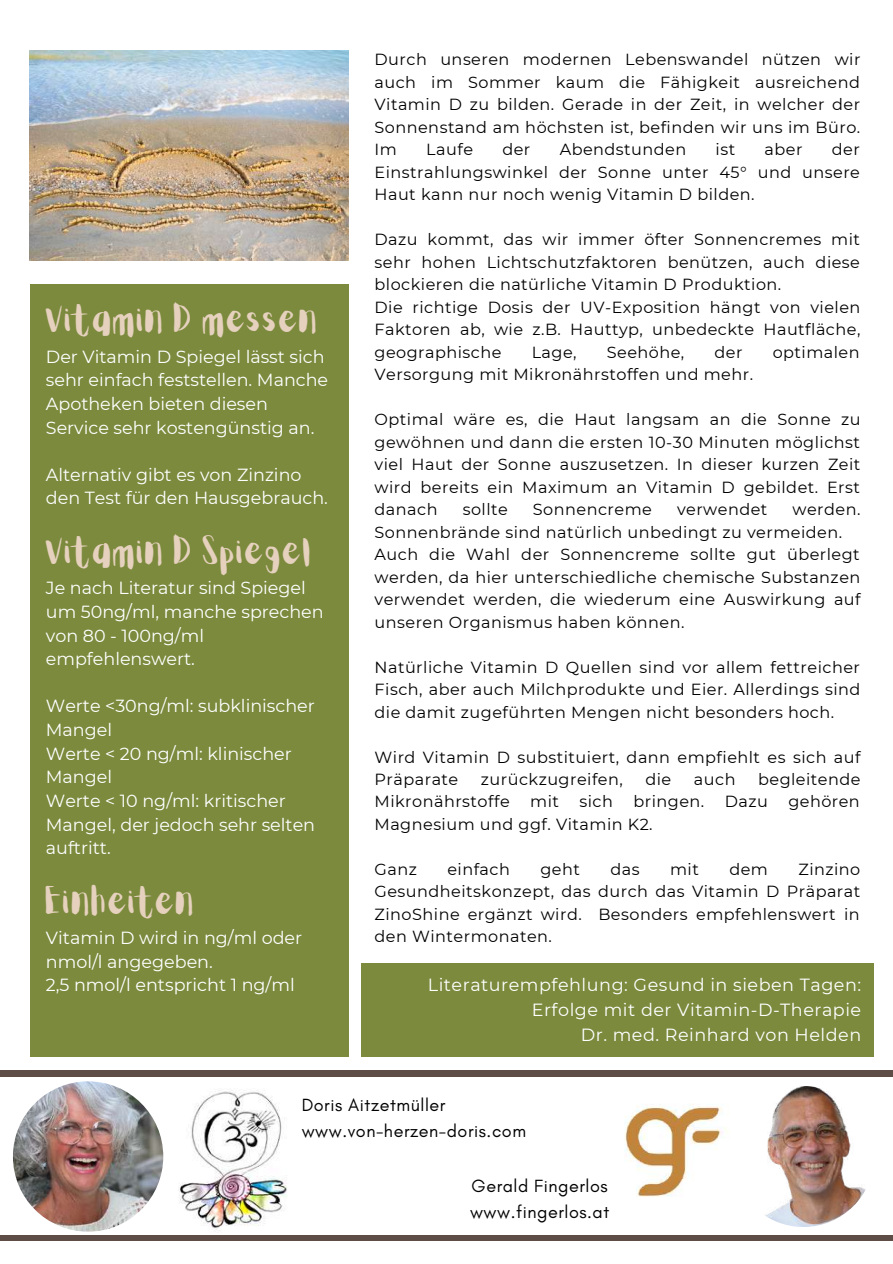
<style>
.page{position:relative;width:893px;height:1264px;background:#fff}
.page>*{position:absolute;margin:0;border:0;box-sizing:border-box;transform-origin:0 0}
.t1{font:31.05px "Aloja Extended";color:#e5d1bd}
.t2{font:18px/25.8px "Glacial Indifference";letter-spacing:.03em;color:#000}
.t3{font:17.55px/23.5px "Montserrat";color:#fff}
.t4{font:17.55px/24.8px "Montserrat";letter-spacing:.03em;color:#fff;text-align:right}
.t5{font:16.05px/22.5px "Montserrat";letter-spacing:.03em;color:#000;text-align:justify}
</style>
<div class="page">
<div style="left:0;top:1235px;width:892px;height:5px;background:#5d4d46"></div>
<div style="left:30px;top:284px;width:318px;height:773px;background:#7b8a3d"></div>
<img style="left:13px;top:1081px;width:150px;height:150px;border-radius:50%">
<img style="left:179px;top:1090px;width:108px;height:141px">
<img style="left:590px;top:1076px;width:164px;height:121px">
<div style="left:0;top:1070px;width:892px;height:6px;background:#5d4d46"></div>
<img style="left:732px;top:1085px;width:141px;height:141px;border-radius:50%">
<div style="left:361px;top:963px;width:512px;height:94px;background:#7b8a3d"></div>
<img style="left:30px;top:50px;width:318px;height:211px">
<h1 class="t1" style="left:46px;top:306px;width:274px">Vitamin D messen</h1>
<p class="t3" style="left:46px;top:344px;width:284px">Der Vitamin D Spiegel lässt sich sehr einfach feststellen. Manche<br>Apotheken bieten diesen<br>Service sehr kostengünstig an.</p>
<p class="t3" style="left:46px;top:462px;width:283px">Alternativ gibt es von Zinzino den Test für den Hausgebrauch.</p>
<h1 class="t1" style="left:46px;top:538px;width:268px">Vitamin D Spiegel</h1>
<p class="t3" style="left:46px;top:576px;width:279px">Je nach Literatur sind Spiegel um 50ng/ml, manche sprechen von 80 - 100ng/ml empfehlenswert.</p>
<p class="t3" style="left:46px;top:694px;width:271px">Werte &lt;30ng/ml: subklinischer<br>Mangel<br>Werte &lt; 20 ng/ml: klinischer<br>Mangel<br>Werte &lt; 10 ng/ml: kritischer<br>Mangel, der jedoch sehr selten auftritt.</p>
<h1 class="t1" style="left:46px;top:887px;width:151px">Einheiten</h1>
<p class="t3" style="left:46px;top:926px;width:258px">Vitamin D wird in ng/ml oder nmol/l angegeben.<br>2,5 nmol/l entspricht 1 ng/ml</p>
<p class="t5" style="left:374px;top:48px;width:487px">Durch unseren modernen Lebenswandel nützen wir auch im Sommer kaum die Fähigkeit ausreichend Vitamin D zu bilden. Gerade in der Zeit, in welcher der Sonnenstand am höchsten ist, befinden wir uns im Büro.<br>Im</p>
<p class="t5" style="left:426px;top:138px;width:48px">Laufe</p>
<p class="t5" style="left:502px;top:138px;width:29px">der</p>
<p class="t5" style="left:559px;top:138px;width:128px">Abendstunden</p>
<p class="t5" style="left:715px;top:138px;width:21px">ist</p>
<p class="t5" style="left:764px;top:138px;width:39px">aber</p>
<p class="t5" style="left:374px;top:138px;width:487px;text-indent:457px">der Einstrahlungswinkel der Sonne unter 45° und unsere Haut kann nur noch wenig Vitamin D bilden.</p>
<p class="t5" style="left:374px;top:228px;width:487px;text-align:left">Dazu kommt, das wir immer öfter Sonnencremes mit sehr hohen Lichtschutzfaktoren benützen, auch diese blockieren die natürliche Vitamin D Produktion.<br>Die richtige Dosis der UV-Exposition hängt von vielen Faktoren ab, wie z.B. Hauttyp, unbedeckte Hautfläche, geographische</p>
<p class="t5" style="left:531px;top:340px;width:46px">Lage,</p>
<p class="t5" style="left:606px;top:340px;width:79px">Seehöhe,</p>
<p class="t5" style="left:714px;top:340px;width:29px">der</p>
<p class="t5" style="left:772px;top:340px;width:88px">optimalen</p>
<p class="t5" style="left:374px;top:363px;width:380px">Versorgung mit Mikronährstoffen und mehr.</p>
<p class="t5" style="left:374px;top:408px;width:487px">Optimal wäre es, die Haut langsam an die Sonne zu gewöhnen und dann die ersten 10-30 Minuten möglichst viel Haut der Sonne auszusetzen. In dieser kurzen Zeit wird bereits ein Maximum an Vitamin D gebildet. Erst danach</p>
<p class="t5" style="left:374px;top:498px;width:487px;text-align:left;text-indent:418px">werden.<br>Sonnenbrände sind natürlich unbedingt zu vermeiden.<br>Auch die Wahl der Sonnencreme sollte gut überlegt werden, da hier unterschiedliche chemische Substanzen verwendet werden, die wiederum eine Auswirkung auf unseren Organismus haben können.</p>
<p class="t5" style="left:374px;top:655px;width:487px">Natürliche Vitamin D Quellen sind vor allem fettreicher Fisch, aber auch Milchprodukte und Eier. Allerdings sind die damit zugeführten Mengen nicht besonders hoch.</p>
<p class="t5" style="left:374px;top:745px;width:487px">Wird Vitamin D substituiert, dann empfiehlt es sich auf<br>Präparate</p>
<p class="t5" style="left:462px;top:498px;width:47px">sollte</p>
<p class="t5" style="left:533px;top:498px;width:120px">Sonnencreme</p>
<p class="t5" style="left:677px;top:498px;width:92px">verwendet</p>
<p class="t5" style="left:481px;top:768px;width:143px">zurückzugreifen,</p>
<p class="t5" style="left:645px;top:768px;width:27px">die</p>
<p class="t5" style="left:694px;top:768px;width:43px">auch</p>
<p class="t5" style="left:758px;top:768px;width:104px">begleitende</p>
<p class="t5" style="left:374px;top:790px;width:137px">Mikronährstoffe</p>
<p class="t5" style="left:530px;top:790px;width:30px">mit</p>
<p class="t5" style="left:579px;top:790px;width:35px">sich</p>
<p class="t5" style="left:633px;top:790px;width:72px">bringen.</p>
<p class="t5" style="left:724px;top:790px;width:45px">Dazu</p>
<p class="t5" style="left:788px;top:790px;width:73px">gehören</p>
<p class="t5" style="left:374px;top:813px;width:279px">Magnesium und ggf. Vitamin K2.</p>
<p class="t5" style="left:374px;top:858px;width:44px">Ganz</p>
<p class="t5" style="left:447px;top:858px;width:64px">einfach</p>
<p class="t5" style="left:540px;top:858px;width:41px">geht</p>
<p class="t5" style="left:610px;top:858px;width:31px">das</p>
<p class="t5" style="left:670px;top:858px;width:30px">mit</p>
<p class="t5" style="left:729px;top:858px;width:40px">dem</p>
<p class="t5" style="left:374px;top:858px;width:487px;text-indent:424px">Zinzino Gesundheitskonzept, das durch das Vitamin D Präparat ZinoShine ergänzt wird. Besonders empfehlenswert in den Wintermonaten.</p>
<p class="t4" style="left:428px;top:972px;width:435px">Literaturempfehlung: Gesund in sieben Tagen:<br>Erfolge mit der Vitamin-D-Therapie<br>Dr. med. Reinhard von Helden</p>
<p class="t2" style="left:301px;top:1091px;width:226px">Doris Aitzetmüller www.von-herzen-doris.com</p>
<p class="t2" style="left:470px;top:1172px;width:141px">Gerald Fingerlos www.fingerlos.at</p>
</div>
